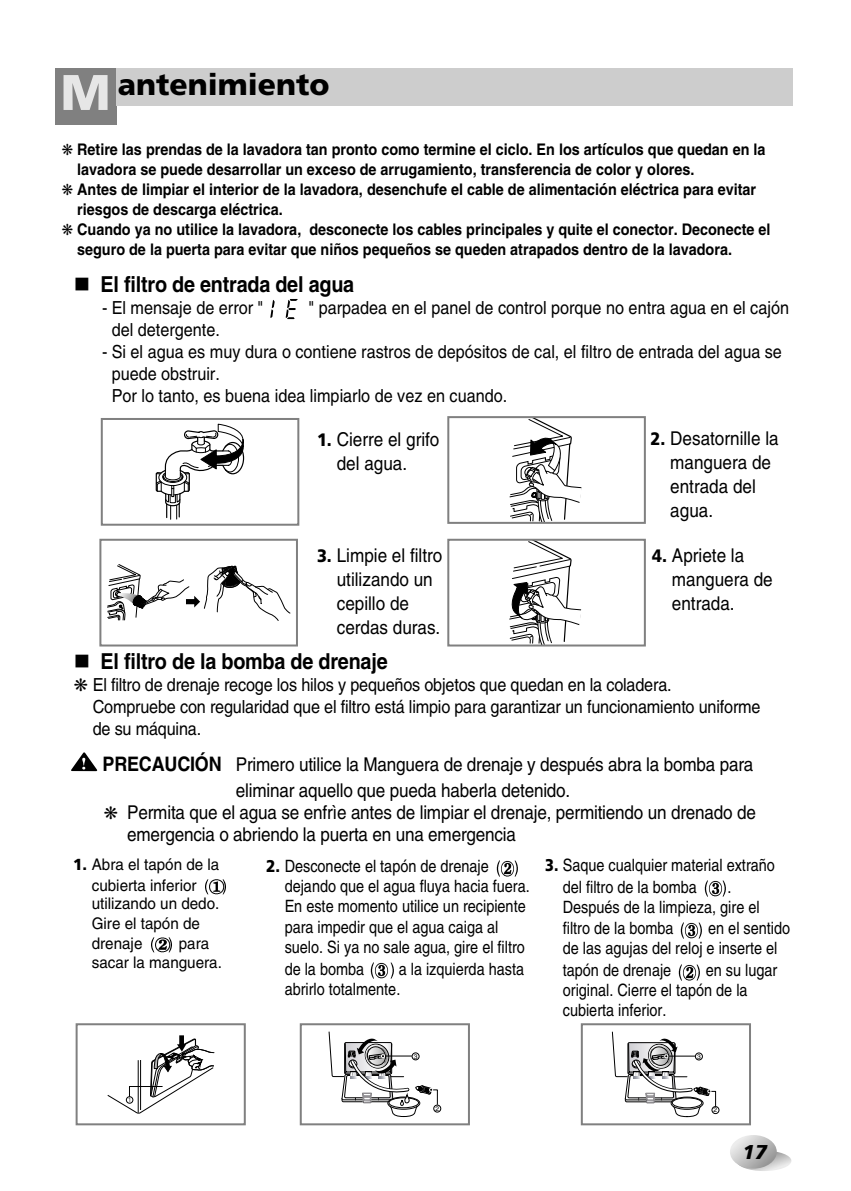
<style>
.page{position:relative;width:851px;height:1191px;background:#fff}
.page>*{position:absolute;margin:0;border:0;box-sizing:border-box;transform-origin:0 0}
.t1{font:900 30px "Frutiger";color:#000}
.t2{font:700 22px "Helvetica";letter-spacing:-.01em;color:#000;scale:.9 1}
.t3{font:italic 900 20px "Frutiger";color:#000}
.t4{font:19px/24px "Helvetica";letter-spacing:-.01em;color:#000;scale:.9 1}
.t5{font:18px/22px "Helvetica";color:#000;scale:.9 1}
.t6{font:17px/20.6px "Helvetica";color:#000;scale:.85 1}
.t7{font:700 16px "Helvetica";color:#000;scale:.9 1}
.t8{font:16px/19.6px "Helvetica";color:#000;scale:.95 1}
.t9{font:6.6px "Helvetica";color:#000}
.s1{font-size:50px;color:#e6e6e6}
.s2{font-family:"Frutiger";font-weight:900;font-size:18px}
.s3{font-weight:700;font-size:20px}
.s4{font-family:"Frutiger";font-weight:900}
</style>
<div class="page">
<div style="left:55px;top:68px;width:737px;height:37px;background:#cdcdcd"></div>
<div style="left:55px;top:68px;width:61px;height:57px;background:#808080"></div>
<svg style="left:71px;top:752px;width:26px;height:19px"></svg>
<svg style="left:270px;top:300px;width:4px;height:18px"></svg>
<svg style="left:285px;top:299px;width:13px;height:20px"></svg>
<svg style="left:509px;top:419px;width:73px;height:102px"></svg>
<div style="left:447px;top:416px;width:198px;height:108px;border:2px solid #808080"></div>
<svg style="left:155px;top:423px;width:90px;height:96px"></svg>
<div style="left:101px;top:418px;width:198px;height:108px;border:2px solid #808080"></div>
<svg style="left:509px;top:542px;width:73px;height:101px"></svg>
<div style="left:447px;top:539px;width:198px;height:107px;border:2px solid #808080"></div>
<svg style="left:107px;top:564px;width:184px;height:57px"></svg>
<div style="left:99px;top:539px;width:199px;height:107px;border:2px solid #808080"></div>
<svg style="left:736px;top:1150px;width:55px;height:21px"></svg>
<svg style="left:729px;top:1135px;width:47px;height:33px"></svg>
<img style="left:205px;top:879px;width:3px;height:16px">
<img style="left:208px;top:879px;width:14px;height:16px">
<img style="left:222px;top:879px;width:4px;height:16px">
<img style="left:151px;top:937px;width:3px;height:16px">
<img style="left:154px;top:937px;width:14px;height:16px">
<img style="left:168px;top:937px;width:4px;height:16px">
<img style="left:496px;top:860px;width:4px;height:17px">
<img style="left:501px;top:860px;width:13px;height:17px">
<img style="left:514px;top:860px;width:4px;height:17px">
<img style="left:370px;top:962px;width:4px;height:17px">
<img style="left:375px;top:962px;width:13px;height:17px">
<img style="left:390px;top:962px;width:4px;height:17px">
<img style="left:704px;top:880px;width:4px;height:17px">
<img style="left:709px;top:880px;width:13px;height:17px">
<img style="left:722px;top:880px;width:4px;height:17px">
<img style="left:680px;top:922px;width:4px;height:17px">
<img style="left:685px;top:922px;width:13px;height:17px">
<img style="left:698px;top:922px;width:4px;height:17px">
<img style="left:678px;top:964px;width:4px;height:17px">
<img style="left:683px;top:964px;width:13px;height:17px">
<img style="left:696px;top:964px;width:4px;height:17px">
<svg style="left:107px;top:1035px;width:107px;height:79px"></svg>
<div style="left:76px;top:1023px;width:170px;height:102px;border:2px solid #808080"></div>
<div style="left:433px;top:1105px;width:8px;height:7px;border:1px solid #000;border-radius:50%"></div>
<svg style="left:328px;top:1031px;width:110px;height:86px"></svg>
<div style="left:300px;top:1023px;width:170px;height:102px;border:2px solid #808080"></div>
<div style="left:711px;top:1106px;width:8px;height:7px;border:1px solid #000;border-radius:50%"></div>
<svg style="left:611px;top:1031px;width:105px;height:86px"></svg>
<div style="left:580px;top:1023px;width:171px;height:102px;border:2px solid #808080"></div>
<h1 class="t1" style="left:60px;top:72px;width:270px"><span class="s1">M</span> antenimiento</h1>
<p class="t7" style="left:62px;top:143px;width:783px">❋ Retire las prendas de la lavadora tan pronto como termine el ciclo. En los artículos que quedan en la</p>
<p class="t7" style="left:77px;top:163px;width:687px">lavadora se puede desarrollar un exceso de arrugamiento, transferencia de color y olores.</p>
<p class="t7" style="left:62px;top:183px;width:772px">❋ Antes de limpiar el interior de la lavadora, desenchufe el cable de alimentación eléctrica para evitar</p>
<p class="t7" style="left:77px;top:203px;width:230px">riesgos de descarga eléctrica.</p>
<p class="t7" style="left:62px;top:223px;width:788px">❋ Cuando ya no utilice la lavadora, desconecte los cables principales y quite el conector. Deconecte el</p>
<p class="t7" style="left:77px;top:243px;width:729px">seguro de la puerta para evitar que niños pequeños se queden atrapados dentro de la lavadora.</p>
<h2 class="t2" style="left:101px;top:276px;width:283px">El filtro de entrada del agua</h2>
<p class="t5" style="left:102px;top:298px;width:181px">- El mensaje de error "</p>
<p class="t5" style="left:308px;top:298px;width:535px">" parpadea en el panel de control porque no entra agua en el cajón</p>
<p class="t5" style="left:112px;top:320px;width:122px">del detergente.</p>
<p class="t5" style="left:112px;top:342px;width:746px;text-indent:-10px">- Si el agua es muy dura o contiene rastros de depósitos de cal, el filtro de entrada del agua se puede obstruir.<br>Por lo tanto, es buena idea limpiarlo de vez en cuando.</p>
<p class="t4" style="left:337px;top:429px;width:115px;text-indent:-20px"><span class="s2">1.</span> Cierre el grifo del agua.</p>
<p class="t4" style="left:670px;top:428px;width:122px;text-indent:-20px"><span class="s2">2.</span> Desatornille la manguera de entrada del agua.</p>
<p class="t4" style="left:337px;top:545px;width:119px;text-indent:-20px"><span class="s2">3.</span> Limpie el filtro utilizando un cepillo de cerdas duras.</p>
<p class="t4" style="left:672px;top:545px;width:113px;text-indent:-20px"><span class="s2">4.</span> Apriete la manguera de entrada.</p>
<h2 class="t2" style="left:101px;top:653px;width:320px">El filtro de la bomba de drenaje</h2>
<p class="t5" style="left:93px;top:675px;width:743px;text-indent:-19px">❋ El filtro de drenaje recoge los hilos y pequeños objetos que quedan en la coladera.<br>Compruebe con regularidad que el filtro está limpio para garantizar un funcionamiento uniforme de su máquina.</p>
<p class="t4" style="left:236px;top:753px;width:576px;line-height:26px;text-indent:-133px"><span class="s3">PRECAUCIÓN</span> Primero utilice la Manguera de drenaje y después abra la bomba para eliminar aquello que pueda haberla detenido.</p>
<p class="t4" style="left:127px;top:803px;width:700px;line-height:22px;text-indent:-24px">❋ Permita que el agua se enfrìe antes de limpiar el drenaje, permitiendo un drenado de emergencia o abriendo la puerta en una emergencia</p>
<p class="t8" style="left:92px;top:856px;width:136px;text-indent:-18px"><span class="s4">1.</span> Abra el tapón de la cubierta inferior utilizando un dedo.<br>Gire el tapón de drenaje</p>
<p class="t8" style="left:92px;top:935px;width:138px;line-height:18.8px;text-indent:87px">para sacar la manguera.</p>
<p class="t6" style="left:284px;top:857px;width:290px;text-indent:-18px"><span class="s4">2.</span> Desconecte el tapón de drenaje dejando que el agua fluya hacia fuera.<br>En este momento utilice un recipiente para impedir que el agua caiga al suelo. Si ya no sale agua, gire el filtro de la bomba</p>
<p class="t6" style="left:284px;top:960px;width:283px;line-height:20px;text-indent:114px">a la izquierda hasta abrirlo totalmente.</p>
<p class="t6" style="left:562px;top:856px;width:251px;line-height:21.4px;text-indent:-17px"><span class="s4">3.</span> Saque cualquier material extraño del filtro de la bomba</p>
<p class="t6" style="left:562px;top:878px;width:233px;line-height:20px;text-indent:165px">.<br>Después de la limpieza, gire el</p>
<p class="t6" style="left:562px;top:919px;width:132px">filtro de la bomba</p>
<p class="t6" style="left:562px;top:919px;width:269px;line-height:20px;text-indent:145px">en el sentido de las agujas del reloj e inserte el</p>
<p class="t6" style="left:562px;top:961px;width:129px">tapón de drenaje</p>
<p class="t6" style="left:562px;top:961px;width:254px;text-indent:143px">en su lugar original. Cierre el tapón de la cubierta inferior.</p>
<p class="t9" style="left:414px;top:1054px;width:5px">3</p>
<p class="t9" style="left:697px;top:1054px;width:5px">3</p>
<p class="t9" style="left:435px;top:1106px;width:5px">2</p>
<p class="t9" style="left:713px;top:1107px;width:5px">2</p>
<p class="t3" style="left:742px;top:1144px;width:26px">17</p>
</div>
